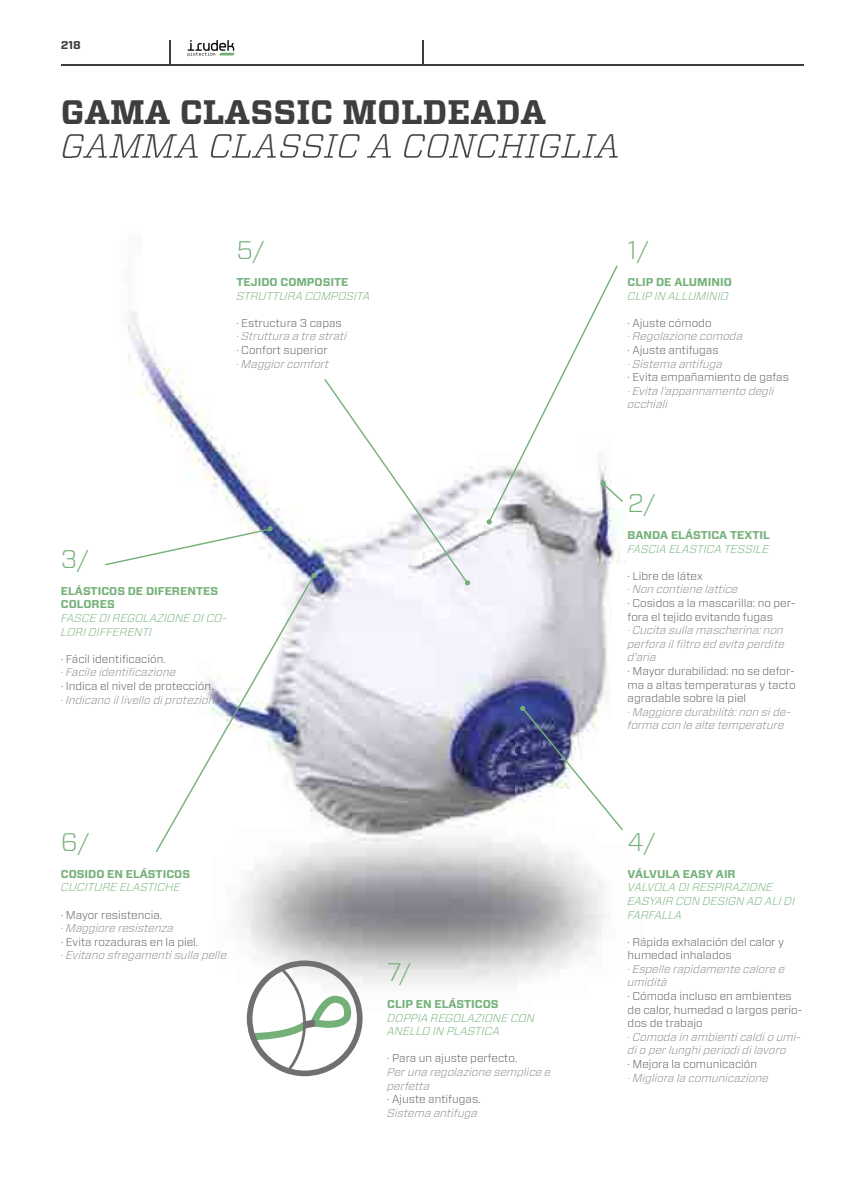
<style>
.page{position:relative;width:844px;height:1191px;background:#fff}
.page>*{position:absolute;margin:0;border:0;box-sizing:border-box;transform-origin:0 0}
.t1{font:italic 300 33.95px "Vitesse";color:#3f3e3d}
.t2{font:700 33.95px "Vitesse";color:#3f3e3d}
.t3{font:300 25.38px "Vitesse Sans";color:#74b179}
.t4{font:italic 300 11.38px/13.7px "Vitesse Sans";color:#868686}
.t5{font:300 11.38px/13.7px "Vitesse Sans";color:#585857}
.t6{font:italic 300 11.38px/13.7px "Vitesse Sans";color:#74b179}
.t7{font:700 11.38px/13.7px "Vitesse Sans";color:#74b179}
.t8{font:700 11.38px "Vitesse Sans";color:#3f3e3d}
</style>
<div class="page">
<img style="left:105px;top:156px;width:521px;height:762px">
<img style="left:73px;top:149px;width:544px;height:9px">
<svg style="left:156px;top:575px;width:158px;height:277px"></svg>
<svg style="left:324px;top:379px;width:146px;height:206px"></svg>
<svg style="left:520px;top:706px;width:103px;height:124px"></svg>
<svg style="left:105px;top:526px;width:168px;height:39px"></svg>
<svg style="left:311px;top:573px;width:6px;height:5px"></svg>
<svg style="left:486px;top:265px;width:137px;height:259px"></svg>
<svg style="left:247px;top:960px;width:115px;height:116px"></svg>
<hr style="left:61px;top:64px;width:741px;height:1px;background:#3f3e3d">
<svg style="left:169px;top:40px;width:1px;height:24px"></svg>
<svg style="left:422px;top:40px;width:1px;height:24px"></svg>
<svg style="left:187px;top:40px;width:47px;height:16px"></svg>
<p class="t8" style="left:61px;top:38px;width:21px">218</p>
<h1 class="t2" style="left:61px;top:89px;width:486px">GAMA CLASSIC MOLDEADA</h1>
<h1 class="t1" style="left:61px;top:122px;width:561px">GAMMA CLASSIC A CONCHIGLIA</h1>
<h2 class="t3" style="left:236px;top:233px;width:30px">5/</h2>
<p class="t7" style="left:236px;top:275px;width:113px">TEJIDO COMPOSITE</p>
<p class="t6" style="left:236px;top:288px;width:135px">STRUTTURA COMPOSITA</p>
<p class="t5" style="left:236px;top:316px;width:107px">· Estructura 3 capas</p>
<p class="t4" style="left:236px;top:329px;width:112px">· Struttura a tre strati</p>
<p class="t5" style="left:236px;top:343px;width:93px">· Confort superior</p>
<p class="t4" style="left:236px;top:356px;width:94px">· Maggior comfort</p>
<h2 class="t3" style="left:627px;top:233px;width:23px">1/</h2>
<p class="t7" style="left:627px;top:275px;width:106px">CLIP DE ALUMINIO</p>
<p class="t6" style="left:627px;top:288px;width:102px">CLIP IN ALLUMINIO</p>
<p class="t5" style="left:627px;top:316px;width:85px">· Ajuste cómodo</p>
<p class="t4" style="left:627px;top:329px;width:117px">· Regolazione comoda</p>
<p class="t5" style="left:627px;top:343px;width:92px">· Ajuste antifugas</p>
<p class="t4" style="left:627px;top:356px;width:97px">· Sistema antifuga</p>
<p class="t5" style="left:627px;top:370px;width:163px">· Evita empañamiento de gafas</p>
<p class="t4" style="left:627px;top:384px;width:148px">· Evita l’appannamento degli occhiali</p>
<h2 class="t3" style="left:61px;top:541px;width:30px">3/</h2>
<p class="t7" style="left:61px;top:584px;width:159px">ELÁSTICOS DE DIFERENTES<br>COLORES</p>
<p class="t6" style="left:61px;top:611px;width:167px">FASCE DI REGOLAZIONE DI CO-<br>LORI DIFFERENTI</p>
<p class="t5" style="left:61px;top:651px;width:106px">· Fácil identificación.</p>
<p class="t4" style="left:61px;top:665px;width:116px">· Facile identificazione</p>
<p class="t5" style="left:61px;top:679px;width:154px">· Indica el nivel de protección.</p>
<p class="t4" style="left:61px;top:692px;width:162px">· Indicano il livello di protezione</p>
<h2 class="t3" style="left:627px;top:485px;width:30px">2/</h2>
<p class="t7" style="left:627px;top:528px;width:144px">BANDA ELÁSTICA TEXTIL</p>
<p class="t6" style="left:627px;top:541px;width:143px">FASCIA ELASTICA TESSILE</p>
<p class="t5" style="left:627px;top:569px;width:76px">· Libre de látex</p>
<p class="t4" style="left:627px;top:582px;width:112px">· Non contiene lattice</p>
<p class="t5" style="left:627px;top:596px;width:169px">· Cosidos a la mascarilla: no per&shy;fora el tejido evitando fugas</p>
<p class="t4" style="left:627px;top:623px;width:158px;text-align:justify">· Cucita sulla mascherina: non perfora il filtro ed evita perdite d’aria</p>
<p class="t5" style="left:627px;top:664px;width:169px;text-align:justify">· Mayor durabilidad: no se defor&shy;ma a altas temperaturas y tacto agradable sobre la piel</p>
<p class="t4" style="left:627px;top:704px;width:165px">· Maggiore durabilità: non si de&shy;forma con le alte temperature</p>
<h2 class="t3" style="left:61px;top:824px;width:30px">6/</h2>
<p class="t7" style="left:61px;top:867px;width:131px">COSIDO EN ELÁSTICOS</p>
<p class="t6" style="left:61px;top:880px;width:121px">CUCITURE ELASTICHE</p>
<p class="t5" style="left:61px;top:907px;width:103px">· Mayor resistencia.</p>
<p class="t4" style="left:61px;top:921px;width:114px">· Maggiore resistenza</p>
<p class="t5" style="left:61px;top:934px;width:139px">· Evita rozaduras en la piel.</p>
<p class="t4" style="left:61px;top:948px;width:167px">· Evitano sfregamenti sulla pelle</p>
<h2 class="t3" style="left:387px;top:954px;width:26px">7/</h2>
<p class="t7" style="left:387px;top:997px;width:113px">CLIP EN ELÁSTICOS</p>
<p class="t6" style="left:387px;top:1010px;width:149px">DOPPIA REGOLAZIONE CON<br>ANELLO IN PLASTICA</p>
<p class="t5" style="left:387px;top:1051px;width:131px">· Para un ajuste perfecto.</p>
<p class="t4" style="left:387px;top:1064px;width:165px">Per una regolazione semplice e perfetta</p>
<p class="t5" style="left:387px;top:1092px;width:95px">· Ajuste antifugas.</p>
<p class="t4" style="left:387px;top:1105px;width:92px">Sistema antifuga</p>
<h2 class="t3" style="left:627px;top:824px;width:30px">4/</h2>
<p class="t7" style="left:627px;top:867px;width:110px">VÁLVULA EASY AIR</p>
<p class="t6" style="left:627px;top:880px;width:169px">VALVOLA DI RESPIRAZIONE<br>EASYAIR CON DESIGN AD ALI DI<br>FARFALLA</p>
<p class="t5" style="left:627px;top:934px;width:158px">· Rápida exhalación del calor y humedad inhalados</p>
<p class="t4" style="left:627px;top:961px;width:159px">· Espelle rapidamente calore e umidità</p>
<p class="t5" style="left:627px;top:989px;width:176px">· Cómoda incluso en ambientes de calor, humedad o largos perio&shy;dos de trabajo</p>
<p class="t4" style="left:627px;top:1029px;width:175px">· Comoda in ambienti caldi o umi&shy;di o per lunghi periodi di lavoro</p>
<p class="t5" style="left:627px;top:1056px;width:131px">· Mejora la comunicación</p>
<p class="t4" style="left:627px;top:1070px;width:142px">· Migliora la comunicazione</p>
</div>
